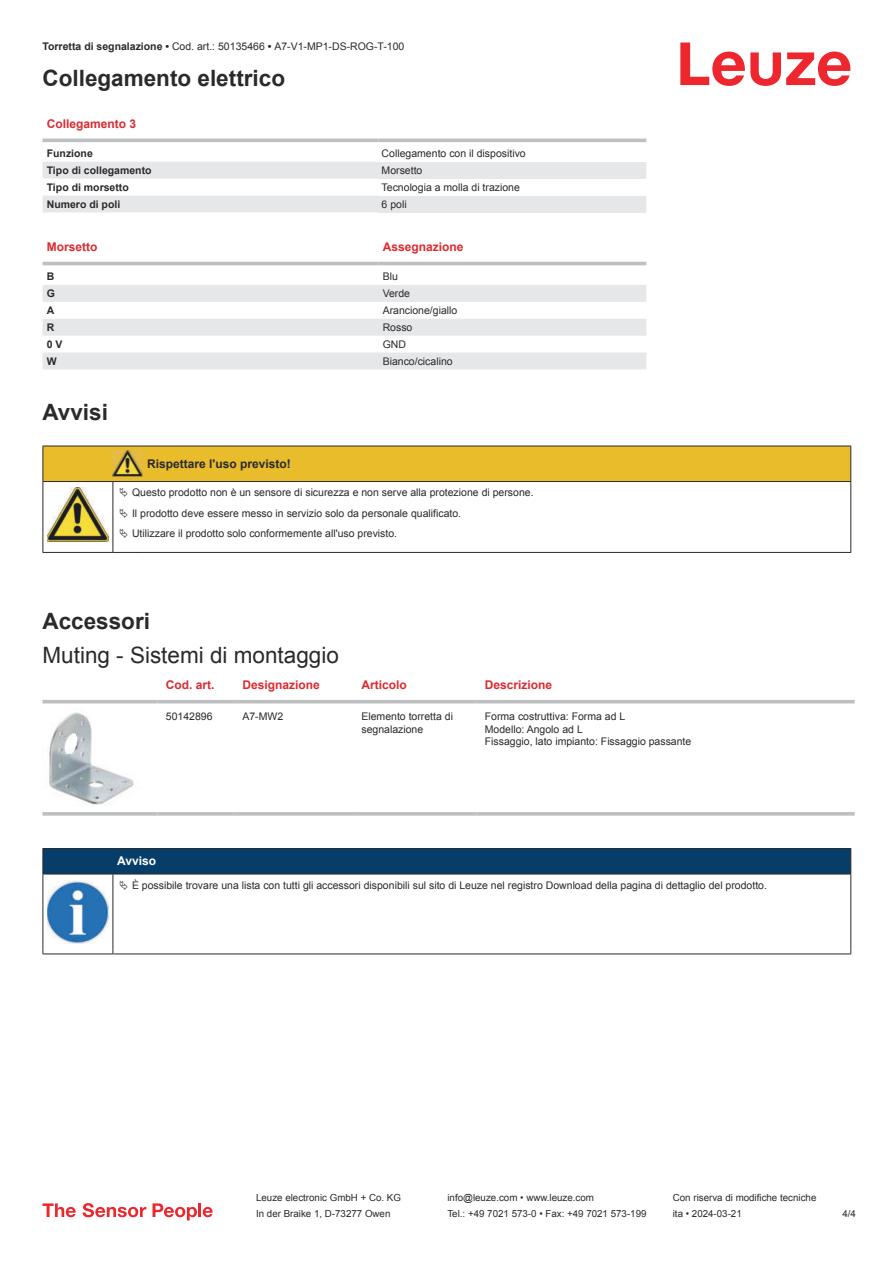
<style>
.page{position:relative;width:893px;height:1263px;background:#fff}
.page>*{position:absolute;margin:0;border:0;box-sizing:border-box;transform-origin:0 0}
.t1{font:700 22.5px "Arial";color:#2b292a}
.t2{font:22.5px "Arial";color:#2b292a}
.t3{font:700 12px "Arial";color:#db2a30}
.t4{font:700 12px "Arial";color:#2b292a}
.t5{font:700 12px "Arial";color:#fff}
.t6{font:10.5px/12.6px "Arial";color:#2b292a}
.t7{font:700 10.5px "Arial";color:#2b292a}
.t8{font:9.75px "Arial";color:#2b292a}
.s1{font-weight:700}
</style>
<div class="page">
<svg style="left:680px;top:43px;width:170px;height:43px"></svg>
<svg style="left:43px;top:138px;width:603px;height:1px"></svg>
<svg style="left:43px;top:162px;width:335px;height:50px"></svg>
<hr style="left:43px;top:139px;width:335px;height:3px;background:#bdbfc1">
<hr style="left:378px;top:139px;width:268px;height:3px;background:#bdbfc1">
<div style="left:378px;top:162px;width:268px;height:17px;background:#e6e7e9"></div>
<div style="left:378px;top:196px;width:268px;height:16px;background:#e6e7e9"></div>
<svg style="left:43px;top:261px;width:603px;height:5px"></svg>
<svg style="left:43px;top:285px;width:603px;height:84px;fill:#e6e7e9"></svg>
<hr style="left:43px;top:262px;width:335px;height:3px;background:#bdbfc1">
<hr style="left:378px;top:262px;width:268px;height:3px;background:#bdbfc1">
<svg style="left:43px;top:703px;width:812px;height:1px"></svg>
<hr style="left:43px;top:700px;width:114px;height:3px;background:#bdbfc1">
<hr style="left:157px;top:700px;width:77px;height:3px;background:#bdbfc1">
<hr style="left:234px;top:700px;width:119px;height:3px;background:#bdbfc1">
<hr style="left:353px;top:700px;width:123px;height:3px;background:#bdbfc1">
<hr style="left:476px;top:700px;width:379px;height:3px;background:#bdbfc1">
<svg style="left:43px;top:812px;width:114px;height:4px"></svg>
<svg style="left:157px;top:812px;width:77px;height:4px"></svg>
<svg style="left:234px;top:812px;width:119px;height:4px"></svg>
<svg style="left:353px;top:812px;width:123px;height:4px"></svg>
<svg style="left:476px;top:812px;width:379px;height:4px;background:#c3c5c7"></svg>
<img style="left:49px;top:712px;width:85px;height:93px">
<hr style="left:43px;top:874px;width:70px;height:1px;background:#2b292a">
<svg style="left:43px;top:848px;width:808px;height:26px;background:#083b65"></svg>
<hr style="left:113px;top:874px;width:738px;height:1px;background:#2b292a">
<hr style="left:43px;top:874px;width:1px;height:75px;background:#2b292a">
<hr style="left:113px;top:874px;width:1px;height:75px;background:#2b292a">
<hr style="left:850px;top:874px;width:1px;height:75px;background:#2b292a">
<hr style="left:43px;top:953px;width:70px;height:1px;background:#2b292a">
<hr style="left:113px;top:953px;width:738px;height:1px;background:#2b292a">
<img style="left:47px;top:880px;width:61px;height:63px">
<svg style="left:43px;top:1203px;width:33px;height:14px"></svg>
<svg style="left:83px;top:1203px;width:63px;height:14px"></svg>
<svg style="left:153px;top:1203px;width:44px;height:17px"></svg>
<hr style="left:198px;top:1203px;width:3px;height:14px;background:#ed272d">
<svg style="left:203px;top:1207px;width:10px;height:10px"></svg>
<hr style="left:43px;top:552px;width:70px;height:1px;background:#2b292a">
<hr style="left:113px;top:552px;width:30px;height:1px;background:#2b292a">
<hr style="left:143px;top:552px;width:708px;height:1px;background:#2b292a">
<svg style="left:43px;top:446px;width:808px;height:106px"></svg>
<p class="t6" style="left:43px;top:41px;width:363px"><span class="s1">Torretta di segnalazione •</span> Cod. art.: 50135466 <span class="s1">•</span> A7-V1-MP1-DS-ROG-T-100</p>
<h1 class="t1" style="left:43px;top:69px;width:244px">Collegamento elettrico</h1>
<p class="t3" style="left:47px;top:119px;width:91px">Collegamento 3</p>
<p class="t7" style="left:47px;top:149px;width:48px">Funzione</p>
<p class="t6" style="left:382px;top:148px;width:146px">Collegamento con il dispositivo</p>
<p class="t7" style="left:47px;top:166px;width:106px">Tipo di collegamento</p>
<p class="t6" style="left:382px;top:165px;width:42px">Morsetto</p>
<p class="t7" style="left:47px;top:183px;width:84px">Tipo di morsetto</p>
<p class="t6" style="left:382px;top:182px;width:140px">Tecnologia a molla di trazione</p>
<p class="t7" style="left:47px;top:200px;width:75px">Numero di poli</p>
<p class="t6" style="left:382px;top:199px;width:27px">6 poli</p>
<p class="t3" style="left:47px;top:242px;width:52px">Morsetto</p>
<p class="t3" style="left:383px;top:242px;width:82px">Assegnazione</p>
<p class="t7" style="left:47px;top:272px;width:9px">B</p>
<p class="t6" style="left:383px;top:271px;width:17px">Blu</p>
<p class="t7" style="left:47px;top:289px;width:10px">G</p>
<p class="t6" style="left:383px;top:288px;width:29px">Verde</p>
<p class="t7" style="left:47px;top:306px;width:9px">A</p>
<p class="t6" style="left:383px;top:305px;width:76px">Arancione/giallo</p>
<p class="t7" style="left:47px;top:323px;width:9px">R</p>
<p class="t6" style="left:383px;top:322px;width:31px">Rosso</p>
<p class="t7" style="left:47px;top:340px;width:17px">0 V</p>
<p class="t6" style="left:383px;top:339px;width:25px">GND</p>
<p class="t7" style="left:47px;top:357px;width:11px">W</p>
<p class="t6" style="left:383px;top:356px;width:72px">Bianco/cicalino</p>
<h1 class="t1" style="left:43px;top:403px;width:67px">Avvisi</h1>
<p class="t4" style="left:147px;top:459px;width:145px">Rispettare l'uso previsto!</p>
<p class="t6" style="left:132px;top:483px;width:403px;line-height:20.2px">Questo prodotto non è un sensore di sicurezza e non serve alla protezione di persone.<br>Il prodotto deve essere messo in servizio solo da personale qualificato.<br>Utilizzare il prodotto solo conformemente all'uso previsto.</p>
<h1 class="t1" style="left:43px;top:612px;width:109px">Accessori</h1>
<h1 class="t2" style="left:43px;top:646px;width:298px">Muting - Sistemi di montaggio</h1>
<p class="t3" style="left:166px;top:680px;width:50px">Cod. art.</p>
<p class="t3" style="left:242px;top:680px;width:79px">Designazione</p>
<p class="t3" style="left:361px;top:680px;width:47px">Articolo</p>
<p class="t3" style="left:485px;top:680px;width:69px">Descrizione</p>
<p class="t6" style="left:166px;top:711px;width:48px">50142896</p>
<p class="t6" style="left:242px;top:711px;width:42px">A7-MW2</p>
<p class="t6" style="left:361px;top:711px;width:93px">Elemento torretta di segnalazione</p>
<p class="t6" style="left:485px;top:711px;width:208px">Forma costruttiva: Forma ad L<br>Modello: Angolo ad L<br>Fissaggio, lato impianto: Fissaggio passante</p>
<p class="t5" style="left:117px;top:856px;width:40px">Avviso</p>
<p class="t6" style="left:132px;top:880px;width:636px">È possibile trovare una lista con tutti gli accessori disponibili sul sito di Leuze nel registro Download della pagina di dettaglio del prodotto.</p>
<p class="t8" style="left:256px;top:1194px;width:146px">Leuze electronic GmbH + Co. KG</p>
<p class="t8" style="left:447px;top:1194px;width:148px">info@leuze.com • www.leuze.com</p>
<p class="t8" style="left:673px;top:1194px;width:145px">Con riserva di modifiche tecniche</p>
<p class="t8" style="left:256px;top:1210px;width:136px">In der Braike 1, D-73277 Owen</p>
<p class="t8" style="left:447px;top:1210px;width:201px">Tel.: +49 7021 573-0 • Fax: +49 7021 573-199</p>
<p class="t8" style="left:673px;top:1210px;width:70px">ita • 2024-03-21</p>
<p class="t8" style="left:842px;top:1210px;width:15px">4 /4</p>
</div>
